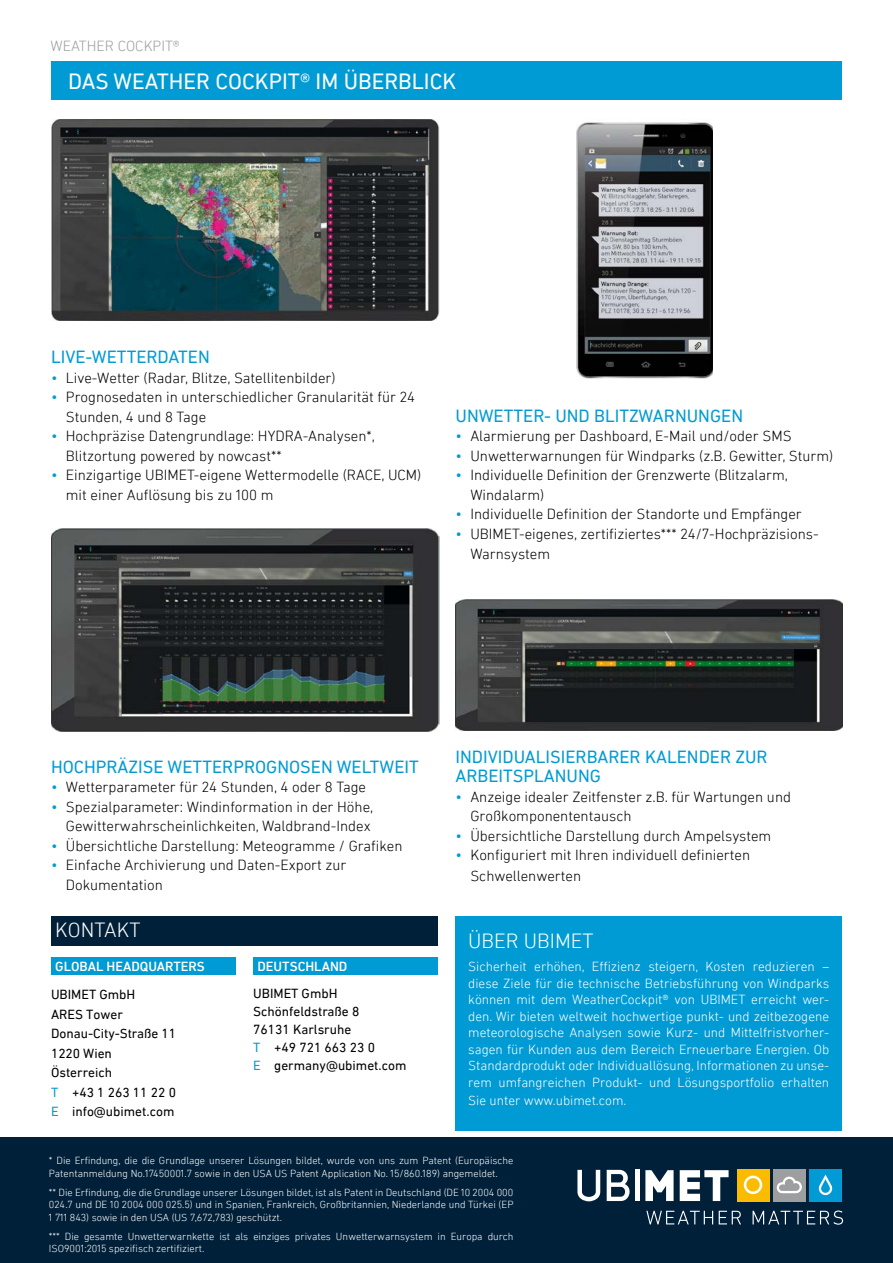
<style>
.page{position:relative;width:893px;height:1263px;background:#fff}
.page>*{position:absolute;margin:0;border:0;box-sizing:border-box;transform-origin:0 0}
.t1{font:22.5px "DIN Next LT Pro";color:#fff}
.t2{font:300 21px "DIN Next LT Pro";color:#fff}
.t3{font:18px/19.5px "DIN Next LT Pro";color:#009bd4}
.t4{font:300 15px/19.5px "DIN Next LT Pro";color:#000}
.t5{font:300 15px "DIN Next LT Pro";color:#9c9e9f}
.t6{font:300 13.5px/16.5px "DIN Next LT Pro";color:#fff;text-align:justify}
.t7{font:13.5px/19.5px "DIN Next LT Pro";color:#000}
.t8{font:500 13.5px "DIN Next LT Pro";color:#fff}
.t9{font:300 10.5px/12.6px "DIN Next LT Pro";color:#fff}
.s1{font-size:15.75px;color:#009bd4}
.s2{color:#009bd4}
</style>
<div class="page">
<div style="left:0;top:1138px;width:893px;height:125px;background:#002039"></div>
<div style="left:51px;top:61px;width:791px;height:39px;background:#009bd4"></div>
<svg style="left:577px;top:1170px;width:23px;height:31px"></svg>
<svg style="left:607px;top:1170px;width:23px;height:31px"></svg>
<hr style="left:635px;top:1170px;width:4px;height:31px;background:#fff">
<svg style="left:645px;top:1170px;width:29px;height:31px"></svg>
<svg style="left:680px;top:1170px;width:49px;height:31px"></svg>
<div style="left:809px;top:1169px;width:33px;height:33px;background:#009bd4"></div>
<svg style="left:819px;top:1174px;width:13px;height:21px"></svg>
<div style="left:773px;top:1169px;width:33px;height:33px;background:#9c9e9f"></div>
<svg style="left:777px;top:1176px;width:25px;height:17px"></svg>
<div style="left:737px;top:1169px;width:32px;height:33px;background:#fabb00"></div>
<svg style="left:744px;top:1175px;width:18px;height:19px"></svg>
<svg style="left:646px;top:1210px;width:197px;height:15px"></svg>
<svg style="left:463px;top:730px;width:34px;height:1px"></svg>
<img style="left:51px;top:119px;width:388px;height:201px">
<img style="left:576px;top:122px;width:136px;height:257px">
<img style="left:455px;top:600px;width:388px;height:130px">
<img style="left:51px;top:529px;width:389px;height:202px">
<div style="left:455px;top:916px;width:387px;height:214px;background:#009bd4"></div>
<div style="left:51px;top:957px;width:184px;height:18px;background:#009bd4"></div>
<div style="left:253px;top:957px;width:184px;height:18px;background:#009bd4"></div>
<div style="left:51px;top:916px;width:386px;height:29px;background:#002039"></div>
<p class="t5" style="left:51px;top:37px;width:131px">WEATHER COCKPIT®</p>
<h1 class="t1" style="left:68px;top:68px;width:390px">DAS WEATHER COCKPIT® IM ÜBERBLICK</h1>
<p class="t3" style="left:51px;top:347px;width:160px">LIVE-WETTERDATEN</p>
<p class="t4" style="left:51px;top:368px;width:286px"><span class="s1">•</span> Live-Wetter (Radar, Blitze, Satellitenbilder)</p>
<p class="t4" style="left:66px;top:387px;width:351px;text-indent:-15px"><span class="s1">•</span> Prognosedaten in unterschiedlicher Granularität für 24<br>Stunden, 4 und 8 Tage</p>
<p class="t4" style="left:66px;top:426px;width:311px;text-indent:-15px"><span class="s1">•</span> Hochpräzise Datengrundlage: HYDRA-Analysen*,<br>Blitzortung powered by nowcast**</p>
<p class="t4" style="left:66px;top:465px;width:357px;line-height:20.2px;text-indent:-15px"><span class="s1">•</span> Einzigartige UBIMET-eigene Wettermodelle (RACE, UCM) mit einer Auflösung bis zu 100 m</p>
<p class="t3" style="left:455px;top:405px;width:289px">UNWETTER- UND BLITZWARNUNGEN</p>
<p class="t4" style="left:455px;top:426px;width:338px"><span class="s1">•</span> Alarmierung per Dashboard, E-Mail und/oder SMS</p>
<p class="t4" style="left:455px;top:446px;width:379px"><span class="s1">•</span> Unwetterwarnungen für Windparks (z.B. Gewitter, Sturm)</p>
<p class="t4" style="left:470px;top:465px;width:319px;text-indent:-15px"><span class="s1">•</span> Individuelle Definition der Grenzwerte (Blitzalarm,<br>Windalarm)</p>
<p class="t4" style="left:455px;top:504px;width:348px"><span class="s1">•</span> Individuelle Definition der Standorte und Empfänger</p>
<p class="t4" style="left:470px;top:523px;width:350px;line-height:20.2px;text-indent:-15px"><span class="s1">•</span> UBIMET-eigenes, zertifiziertes*** 24/7-Hochpräzisions-<br>Warnsystem</p>
<p class="t3" style="left:51px;top:756px;width:369px">HOCHPRÄZISE WETTERPROGNOSEN WELTWEIT</p>
<p class="t4" style="left:51px;top:777px;width:317px"><span class="s1">•</span> Wetterparameter für 24 Stunden, 4 oder 8 Tage</p>
<p class="t4" style="left:51px;top:797px;width:324px;text-align:right"><span class="s1">•</span> Spezialparameter: Windinformation in der Höhe,<br>Gewitterwahrscheinlichkeiten, Waldbrand-Index</p>
<p class="t4" style="left:51px;top:836px;width:353px"><span class="s1">•</span> Übersichtliche Darstellung: Meteogramme / Grafiken</p>
<p class="t4" style="left:66px;top:855px;width:282px;line-height:20.2px;text-indent:-15px"><span class="s1">•</span> Einfache Archivierung und Daten-Export zur<br>Dokumentation</p>
<h2 class="t2" style="left:55px;top:918px;width:87px">KONTAKT</h2>
<p class="t8" style="left:55px;top:959px;width:151px">GLOBAL HEADQUARTERS</p>
<p class="t7" style="left:51px;top:985px;width:127px">UBIMET GmbH<br>ARES Tower<br>Donau-City-Straße 11<br>1220 Wien<br>Österreich<br><span class="s2">T</span> +43 1 263 11 22 0<br><span class="s2">E</span> info@ubimet.com</p>
<p class="t8" style="left:257px;top:959px;width:91px">DEUTSCHLAND</p>
<p class="t7" style="left:253px;top:984px;width:155px;line-height:18px">UBIMET GmbH<br>Schönfeldstraße 8<br>76131 Karlsruhe<br><span class="s2">T</span> +49 721 663 23 0<br><span class="s2">E</span> germany@ubimet.com</p>
<p class="t3" style="left:455px;top:747px;width:314px">INDIVIDUALISIERBARER KALENDER ZUR<br>ARBEITSPLANUNG</p>
<p class="t4" style="left:470px;top:787px;width:322px;text-indent:-15px"><span class="s1">•</span> Anzeige idealer Zeitfenster z.B. für Wartungen und<br>Großkomponententausch</p>
<p class="t4" style="left:455px;top:826px;width:317px"><span class="s1">•</span> Übersichtliche Darstellung durch Ampelsystem</p>
<p class="t4" style="left:470px;top:845px;width:281px;line-height:20.2px;text-indent:-15px"><span class="s1">•</span> Konfiguriert mit Ihren individuell definierten<br>Schwellenwerten</p>
<h2 class="t2" style="left:468px;top:929px;width:127px">ÜBER UBIMET</h2>
<p class="t6" style="left:468px;top:958px;width:362px">Sicherheit erhöhen, Effizienz steigern, Kosten reduzieren – diese Ziele für die technische Betriebsführung von Windparks können mit dem WeatherCockpit® von UBIMET erreicht wer&shy;den. Wir bieten weltweit hochwertige punkt- und zeitbezogene meteorologische Analysen sowie Kurz- und Mittelfristvorher&shy;sagen für Kunden aus dem Bereich Erneuerbare Energien. Ob Standardprodukt oder Individuallösung, Informationen zu unse&shy;rem umfangreichen Produkt- und Lösungsportfolio erhalten</p>
<p class="t6" style="left:468px;top:1091px;width:160px">Sie unter www.ubimet.com.</p>
<p class="t9" style="left:49px;top:1154px;width:466px">* Die Erfindung, die die Grundlage unserer Lösungen bildet, wurde von uns zum Patent (Europäische<br>Patentanmeldung No.17450001.7 sowie in den USA US Patent Application No. 15/860.189) angemeldet.</p>
<p class="t9" style="left:49px;top:1185px;width:466px;text-align:justify">** Die Erfindung, die die Grundlage unserer Lösungen bildet, ist als Patent in Deutschland (DE 10 2004 000<br>024.7 und DE 10 2004 000 025.5) und in Spanien, Frankreich, Großbritannien, Niederlande und Türkei (EP 1 711 843) sowie in den USA (US 7,672,783) geschützt.</p>
<p class="t9" style="left:49px;top:1230px;width:466px">*** Die gesamte Unwetterwarnkette ist als einziges privates Unwetterwarnsystem in Europa durch<br>ISO9001:2015 spezifisch zertifiziert.</p>
</div>
